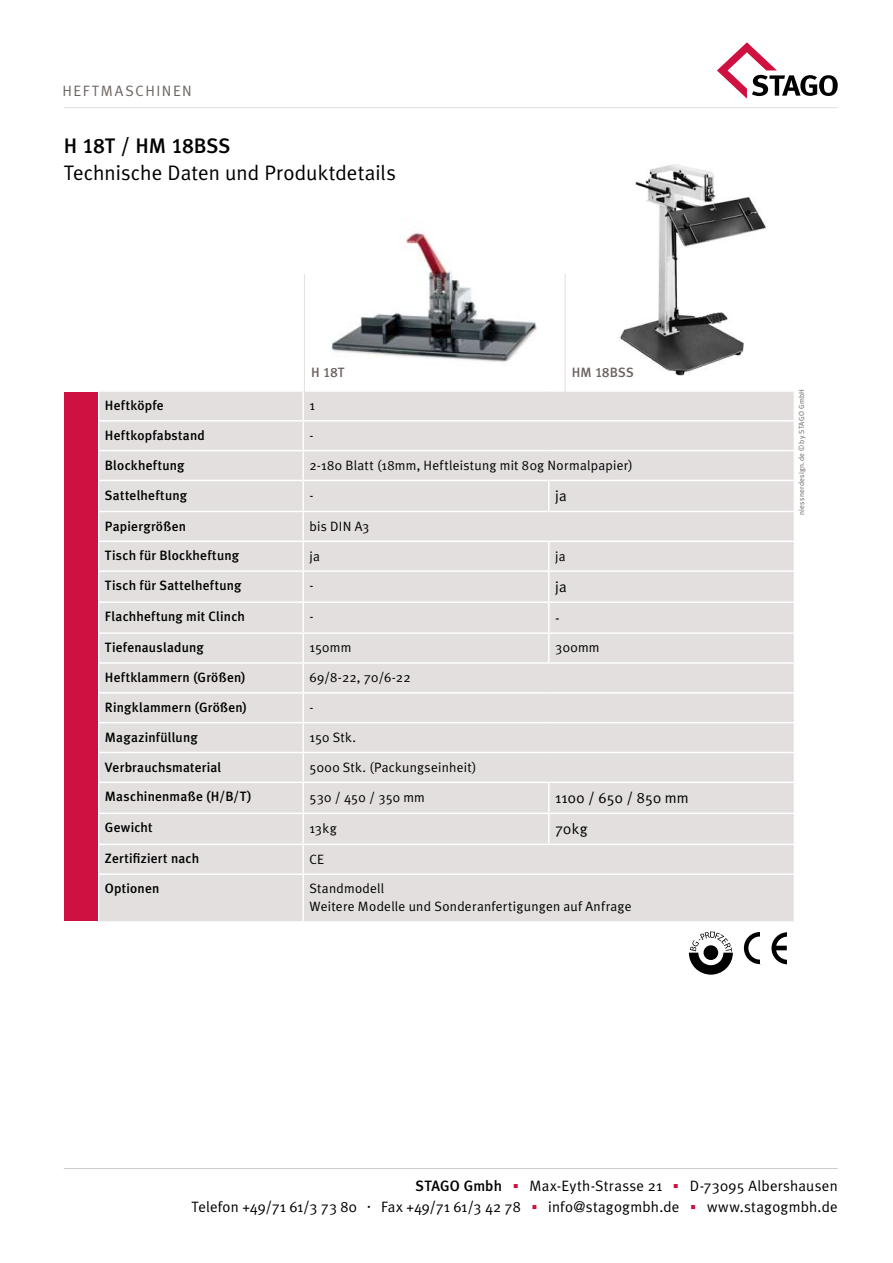
<style>
.page{position:relative;width:893px;height:1263px;background:#fff}
.page>*{position:absolute;margin:0;border:0;box-sizing:border-box;transform-origin:0 0}
.t1{font:21px "Meta Plus Normal";letter-spacing:.005em;color:#000}
.t2{font:21px "Meta Plus Medium Caps";letter-spacing:-.005em;color:#000}
.t3{font:15px "Meta Plus Normal";letter-spacing:.015em;color:#000}
.t4{font:15px "Meta Plus Normal";letter-spacing:.105em;color:#6c6361}
.t5{font:500 13.5px "Meta Plus";letter-spacing:.015em;color:#000}
.t6{font:13.5px/18px "Meta Plus Normal";letter-spacing:.02em;color:#000}
.t7{font:13.5px "Meta Plus Normal";color:#000}
.t8{font:13.5px "Meta Plus Medium Caps";letter-spacing:.005em;color:#6c6361}
.t9{font:7.5px "Meta Plus Normal";letter-spacing:.035em;color:#6c6361}
.s1{font-family:"Meta Plus";font-weight:500}
.s2{color:#ce1141}
</style>
<div class="page">
<img style="left:331px;top:233px;width:206px;height:130px">
<div style="left:99px;top:392px;width:695px;height:529px;background:#e2dfde"></div>
<hr style="left:302px;top:392px;width:2px;height:28px;background:#fff">
<hr style="left:98px;top:420px;width:205px;height:2px;background:#fff">
<hr style="left:303px;top:420px;width:246px;height:2px;background:#fff">
<hr style="left:302px;top:422px;width:2px;height:28px;background:#fff">
<hr style="left:549px;top:420px;width:246px;height:2px;background:#fff">
<hr style="left:98px;top:450px;width:205px;height:1px;background:#fff">
<hr style="left:303px;top:450px;width:246px;height:1px;background:#fff">
<hr style="left:302px;top:451px;width:2px;height:29px;background:#fff">
<hr style="left:549px;top:450px;width:246px;height:1px;background:#fff">
<hr style="left:98px;top:480px;width:205px;height:1px;background:#fff">
<hr style="left:303px;top:480px;width:246px;height:1px;background:#fff">
<hr style="left:302px;top:481px;width:2px;height:30px;background:#fff">
<hr style="left:549px;top:480px;width:246px;height:1px;background:#fff">
<hr style="left:548px;top:481px;width:2px;height:30px;background:#fff">
<hr style="left:98px;top:511px;width:205px;height:1px;background:#fff">
<hr style="left:303px;top:511px;width:246px;height:1px;background:#fff">
<hr style="left:302px;top:512px;width:2px;height:28px;background:#fff">
<hr style="left:549px;top:511px;width:246px;height:1px;background:#fff">
<hr style="left:98px;top:540px;width:205px;height:2px;background:#fff">
<hr style="left:303px;top:540px;width:246px;height:2px;background:#fff">
<hr style="left:302px;top:542px;width:2px;height:28px;background:#fff">
<hr style="left:549px;top:540px;width:246px;height:2px;background:#fff">
<hr style="left:548px;top:542px;width:2px;height:28px;background:#fff">
<hr style="left:98px;top:570px;width:205px;height:2px;background:#fff">
<hr style="left:303px;top:570px;width:246px;height:2px;background:#fff">
<hr style="left:302px;top:572px;width:2px;height:29px;background:#fff">
<hr style="left:549px;top:570px;width:246px;height:2px;background:#fff">
<hr style="left:548px;top:572px;width:2px;height:29px;background:#fff">
<hr style="left:98px;top:601px;width:205px;height:2px;background:#fff">
<hr style="left:303px;top:601px;width:246px;height:2px;background:#fff">
<hr style="left:302px;top:603px;width:2px;height:29px;background:#fff">
<hr style="left:549px;top:601px;width:246px;height:2px;background:#fff">
<hr style="left:548px;top:603px;width:2px;height:29px;background:#fff">
<hr style="left:98px;top:632px;width:205px;height:2px;background:#fff">
<hr style="left:303px;top:632px;width:246px;height:2px;background:#fff">
<hr style="left:302px;top:634px;width:2px;height:28px;background:#fff">
<hr style="left:549px;top:632px;width:246px;height:2px;background:#fff">
<hr style="left:548px;top:634px;width:2px;height:28px;background:#fff">
<hr style="left:98px;top:662px;width:205px;height:2px;background:#fff">
<hr style="left:303px;top:662px;width:246px;height:2px;background:#fff">
<hr style="left:302px;top:664px;width:2px;height:28px;background:#fff">
<hr style="left:549px;top:662px;width:246px;height:2px;background:#fff">
<hr style="left:98px;top:692px;width:205px;height:2px;background:#fff">
<hr style="left:303px;top:692px;width:246px;height:2px;background:#fff">
<hr style="left:302px;top:694px;width:2px;height:28px;background:#fff">
<hr style="left:549px;top:692px;width:246px;height:2px;background:#fff">
<hr style="left:98px;top:722px;width:205px;height:1px;background:#fff">
<hr style="left:303px;top:722px;width:246px;height:1px;background:#fff">
<hr style="left:302px;top:723px;width:2px;height:29px;background:#fff">
<hr style="left:549px;top:722px;width:246px;height:1px;background:#fff">
<hr style="left:98px;top:752px;width:205px;height:1px;background:#fff">
<hr style="left:303px;top:752px;width:246px;height:1px;background:#fff">
<hr style="left:302px;top:753px;width:2px;height:28px;background:#fff">
<hr style="left:549px;top:752px;width:246px;height:1px;background:#fff">
<hr style="left:98px;top:781px;width:205px;height:2px;background:#fff">
<hr style="left:303px;top:781px;width:246px;height:2px;background:#fff">
<hr style="left:302px;top:783px;width:2px;height:29px;background:#fff">
<hr style="left:549px;top:781px;width:246px;height:2px;background:#fff">
<hr style="left:548px;top:783px;width:2px;height:29px;background:#fff">
<hr style="left:98px;top:812px;width:205px;height:2px;background:#fff">
<hr style="left:303px;top:812px;width:246px;height:2px;background:#fff">
<hr style="left:302px;top:814px;width:2px;height:30px;background:#fff">
<hr style="left:549px;top:812px;width:246px;height:2px;background:#fff">
<hr style="left:548px;top:814px;width:2px;height:30px;background:#fff">
<hr style="left:98px;top:844px;width:205px;height:1px;background:#fff">
<hr style="left:303px;top:844px;width:246px;height:1px;background:#fff">
<hr style="left:302px;top:845px;width:2px;height:28px;background:#fff">
<hr style="left:549px;top:844px;width:246px;height:1px;background:#fff">
<hr style="left:98px;top:873px;width:205px;height:2px;background:#fff">
<hr style="left:303px;top:873px;width:246px;height:2px;background:#fff">
<hr style="left:302px;top:875px;width:2px;height:46px;background:#fff">
<hr style="left:549px;top:873px;width:246px;height:2px;background:#fff">
<hr style="left:64px;top:1168px;width:774px;height:1px;background:#cdc9c8">
<svg style="left:717px;top:42px;width:121px;height:57px"></svg>
<hr style="left:64px;top:107px;width:774px;height:1px;background:#e2dfde">
<div style="left:64px;top:392px;width:34px;height:529px;background:#ce1141"></div>
<img style="left:619px;top:164px;width:147px;height:212px">
<hr style="left:565px;top:274px;width:1px;height:121px;background:#e2dfde">
<hr style="left:304px;top:274px;width:1px;height:121px;background:#e2dfde">
<svg style="left:689px;top:931px;width:44px;height:44px"></svg>
<div style="left:703px;top:945px;width:15px;height:15px;background:#000;border-radius:50%"></div>
<div style="left:744px;top:932px;width:32px;height:32px;background:#000;border-radius:50%"></div>
<div style="left:748px;top:936px;width:23px;height:24px;background:#fff;border-radius:50%"></div>
<div style="left:760px;top:931px;width:14px;height:33px;background:#fff"></div>
<svg style="left:771px;top:932px;width:33px;height:32px"></svg>
<svg style="left:776px;top:937px;width:23px;height:23px"></svg>
<hr style="left:776px;top:946px;width:11px;height:4px;background:#000">
<div style="left:788px;top:932px;width:16px;height:32px;background:#fff"></div>
<p class="t4" style="left:62px;top:82px;width:31px">heftm</p>
<p class="t4" style="left:115px;top:82px;width:79px">asch inen</p>
<h1 class="t2" style="left:64px;top:133px;width:168px"><span class="s1">H</span> 18T / HM 18BSS</h1>
<h1 class="t1" style="left:64px;top:160px;width:334px">Technische Daten und Produktdetails</h1>
<p class="t8" style="left:311px;top:365px;width:35px">H 18T</p>
<p class="t8" style="left:572px;top:365px;width:63px">HM 18BSS</p>
<p class="t5" style="left:105px;top:398px;width:60px">Heftköpfe</p>
<p class="t6" style="left:310px;top:396px;width:7px">1</p>
<p class="t5" style="left:105px;top:427px;width:102px">Heftkopfabstand</p>
<p class="t6" style="left:310px;top:426px;width:6px">-</p>
<p class="t5" style="left:105px;top:457px;width:81px">Blockheftung</p>
<p class="t6" style="left:310px;top:456px;width:325px">2-180 Blatt (18mm, Heftleistung mit 80g N ormalpapier)</p>
<p class="t5" style="left:105px;top:487px;width:84px">Sattelheftung</p>
<p class="t6" style="left:310px;top:486px;width:6px">-</p>
<p class="t3" style="left:555px;top:487px;width:13px">ja</p>
<p class="t5" style="left:105px;top:518px;width:83px">Papiergrößen</p>
<p class="t6" style="left:310px;top:517px;width:61px">bis DIN A3</p>
<p class="t5" style="left:105px;top:548px;width:136px">Tisch für Blockheftung</p>
<p class="t6" style="left:310px;top:547px;width:12px">ja</p>
<p class="t6" style="left:555px;top:547px;width:12px">ja</p>
<p class="t5" style="left:105px;top:578px;width:138px">Tisch für Sattelheftung</p>
<p class="t6" style="left:310px;top:576px;width:6px">-</p>
<p class="t3" style="left:555px;top:578px;width:13px">ja</p>
<p class="t5" style="left:105px;top:609px;width:142px">Flachheftung mit Clinch</p>
<p class="t6" style="left:310px;top:607px;width:6px">-</p>
<p class="t3" style="left:555px;top:609px;width:6px">-</p>
<p class="t5" style="left:105px;top:640px;width:100px">Tiefenausladung</p>
<p class="t6" style="left:310px;top:638px;width:43px">150mm</p>
<p class="t6" style="left:555px;top:638px;width:46px">300mm</p>
<p class="t5" style="left:105px;top:670px;width:142px">Heftklammern (Größen)</p>
<p class="t6" style="left:310px;top:668px;width:103px">69/8-22, 70/6-22</p>
<p class="t5" style="left:105px;top:699px;width:144px">Ringklammern (Größen)</p>
<p class="t6" style="left:310px;top:698px;width:6px">-</p>
<p class="t5" style="left:105px;top:729px;width:94px">Magazinfüllung</p>
<p class="t6" style="left:310px;top:728px;width:48px">150 Stk.</p>
<p class="t5" style="left:105px;top:759px;width:118px">Verbrauchsmaterial</p>
<p class="t6" style="left:310px;top:758px;width:168px">5000 Stk. (Packungseinheit)</p>
<p class="t5" style="left:105px;top:789px;width:148px">Maschinenmaße (H/B/T)</p>
<p class="t7" style="left:310px;top:789px;width:117px">530 / 450 / 350 mm</p>
<p class="t3" style="left:555px;top:789px;width:135px">1100 / 650 / 850 mm</p>
<p class="t5" style="left:105px;top:820px;width:49px">Gewicht</p>
<p class="t6" style="left:310px;top:819px;width:29px">13kg</p>
<p class="t3" style="left:555px;top:820px;width:34px">70kg</p>
<p class="t5" style="left:105px;top:851px;width:96px">Zertifiziert nach</p>
<p class="t6" style="left:310px;top:850px;width:8px">CE</p>
<p class="t5" style="left:105px;top:881px;width:56px">Optionen</p>
<p class="t6" style="left:310px;top:879px;width:324px">Standmodell<br>Weitere Modelle und Sonderanfertigungen auf Anfrage</p>
<p class="t9" style="left:797px;top:515px;width:127px;rotate:-90deg">niessnerdesign.de © by STAGO GmbH</p>
<p class="t3" style="left:416px;top:1177px;width:424px"><span class="s1">STAGO Gmbh</span> <span class="s2">▪</span> Max-Eyth-Strasse 21 <span class="s2">▪</span> D-73095 Albershausen</p>
<p class="t3" style="left:192px;top:1198px;width:167px">Telefon +49/71 61/3 73 80</p>
<p class="t3" style="left:368px;top:1198px;width:472px"><sup>•</sup> Fax +49/71 61/3 42 78 <span class="s2">▪</span> info@stagogmbh.de <span class="s2">▪</span> www.stagogmbh.de</p>
</div>
